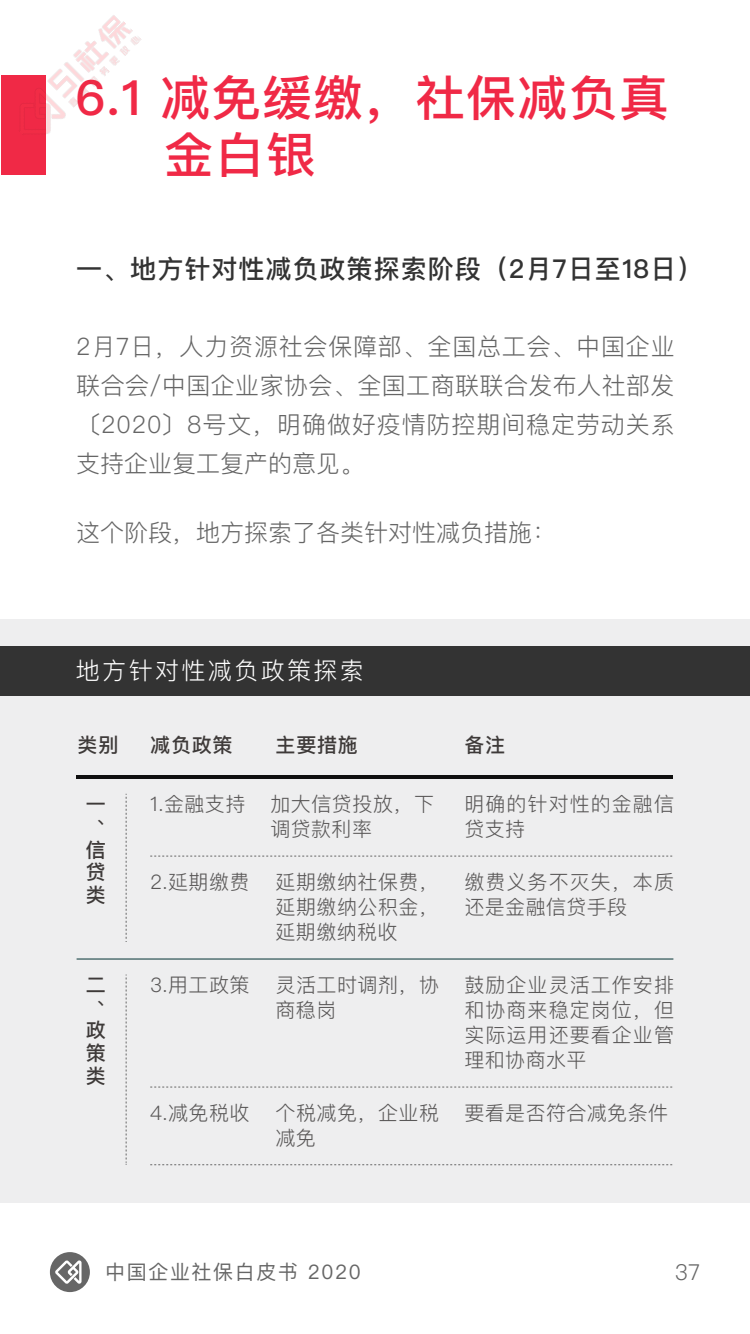
<style>
.page{position:relative;width:750px;height:1334px;background:#fff}
.page>*{position:absolute;margin:0;border:0;box-sizing:border-box;transform-origin:0 0}
.t1{font:500 48.5px/56.9px "Ping Fang SC";letter-spacing:.02em;color:#f02946}
.t2{font:500 26px "Ping Fang SC";letter-spacing:.04em;color:#333}
.t3{font:300 24px/39px "Ping Fang SC";letter-spacing:.02em;color:#666;text-align:justify}
.t4{font:300 24px "Ping Fang SC";color:#666}
.t5{font:300 24px "Ping Fang SC";letter-spacing:.1em;color:#fff}
.t6{font:300 22px "Ping Fang SC";color:#666}
.t7{font:300 20px/25.1px "Ping Fang SC";letter-spacing:.025em;color:#595757}
.t8{font:500 20px/22.8px "Ping Fang SC";letter-spacing:.04em;color:#3e3a39;text-align:justify}
.t9{font:20px "Ping Fang SC";letter-spacing:.08em;color:#666}
.t10{font:300 20px/25.1px "Ping Fang SC";letter-spacing:.055em;color:#595757}
</style>
<div class="page">
<svg style="left:50px;top:1252px;width:40px;height:40px"></svg>
<div style="left:1px;top:75px;width:45px;height:100px;background:#f02946"></div>
<div style="left:0;top:619px;width:750px;height:583px;background:#eeeeef"></div>
<div style="left:0;top:646px;width:750px;height:49px;background:#333"></div>
<hr style="left:77px;top:776px;width:596px;height:3px;background:#0f0f0f">
<hr style="left:77px;top:959px;width:596px;height:1px;background:#033333">
<svg style="left:150px;top:856px;width:523px;height:1px"></svg>
<svg style="left:150px;top:1164px;width:523px;height:1px"></svg>
<svg style="left:150px;top:1087px;width:523px;height:1px"></svg>
<svg style="left:126px;top:794px;width:1px;height:148px"></svg>
<svg style="left:126px;top:975px;width:1px;height:190px"></svg>
<img style="left:20px;top:15px;width:122px;height:119px">
<h1 class="t1" style="left:164px;top:69px;width:507px;text-indent:-88px">6.1 减免缓缴，社保减负真金白银</h1>
<h2 class="t2" style="left:76px;top:253px;width:629px">一、地方针对性减负政策探索阶段（2月7日至18日）</h2>
<p class="t3" style="left:76px;top:326px;width:600px">2月7日，人力资源社会保障部、全国总工会、中国企业联合会/中国企业家协会、全国工商联联合发布人社部发〔2020〕8号文，明确做好疫情防控期间稳定劳动关系支持企业复工复产的意见。</p>
<p class="t4" style="left:76px;top:517px;width:481px">这个阶段，地方探索了各类针对性减负措施：</p>
<p class="t5" style="left:76px;top:656px;width:289px">地方针对性减负政策探索</p>
<p class="t8" style="left:78px;top:734px;width:42px">类别</p>
<p class="t8" style="left:150px;top:734px;width:84px">减负政策</p>
<p class="t8" style="left:276px;top:734px;width:84px">主要措施</p>
<p class="t8" style="left:464px;top:734px;width:42px">备注</p>
<p class="t8" style="left:86px;top:792px;width:21px">一︑信贷类</p>
<p class="t8" style="left:86px;top:973px;width:21px">二︑政策类</p>
<p class="t7" style="left:150px;top:791px;width:97px">1.金融支持</p>
<p class="t7" style="left:270px;top:791px;width:165px">加大信贷投放，下调贷款利率</p>
<p class="t7" style="left:150px;top:869px;width:101px">2.延期缴费</p>
<p class="t7" style="left:150px;top:972px;width:101px">3.用工政策</p>
<p class="t7" style="left:276px;top:869px;width:165px;text-align:justify">延期缴纳社保费，延期缴纳公积金，延期缴纳税收</p>
<p class="t7" style="left:276px;top:972px;width:165px">灵活工时调剂，协商稳岗</p>
<p class="t10" style="left:464px;top:791px;width:211px">明确的针对性的金融信贷支持</p>
<p class="t7" style="left:464px;top:869px;width:211px">缴费义务不灭失，本质还是金融信贷手段</p>
<p class="t7" style="left:464px;top:972px;width:211px;text-align:justify">鼓励企业灵活工作安排和协商来稳定岗位，但实际运用还要看企业管理和协商水平</p>
<p class="t7" style="left:150px;top:1100px;width:101px">4.减免税收</p>
<p class="t7" style="left:276px;top:1100px;width:165px">个税减免，企业税减免</p>
<p class="t7" style="left:464px;top:1100px;width:205px">要看是否符合减免条件</p>
<p class="t9" style="left:105px;top:1259px;width:257px">中国企业社保白皮书 2020</p>
<p class="t6" style="left:675px;top:1258px;width:27px">37</p>
</div>
